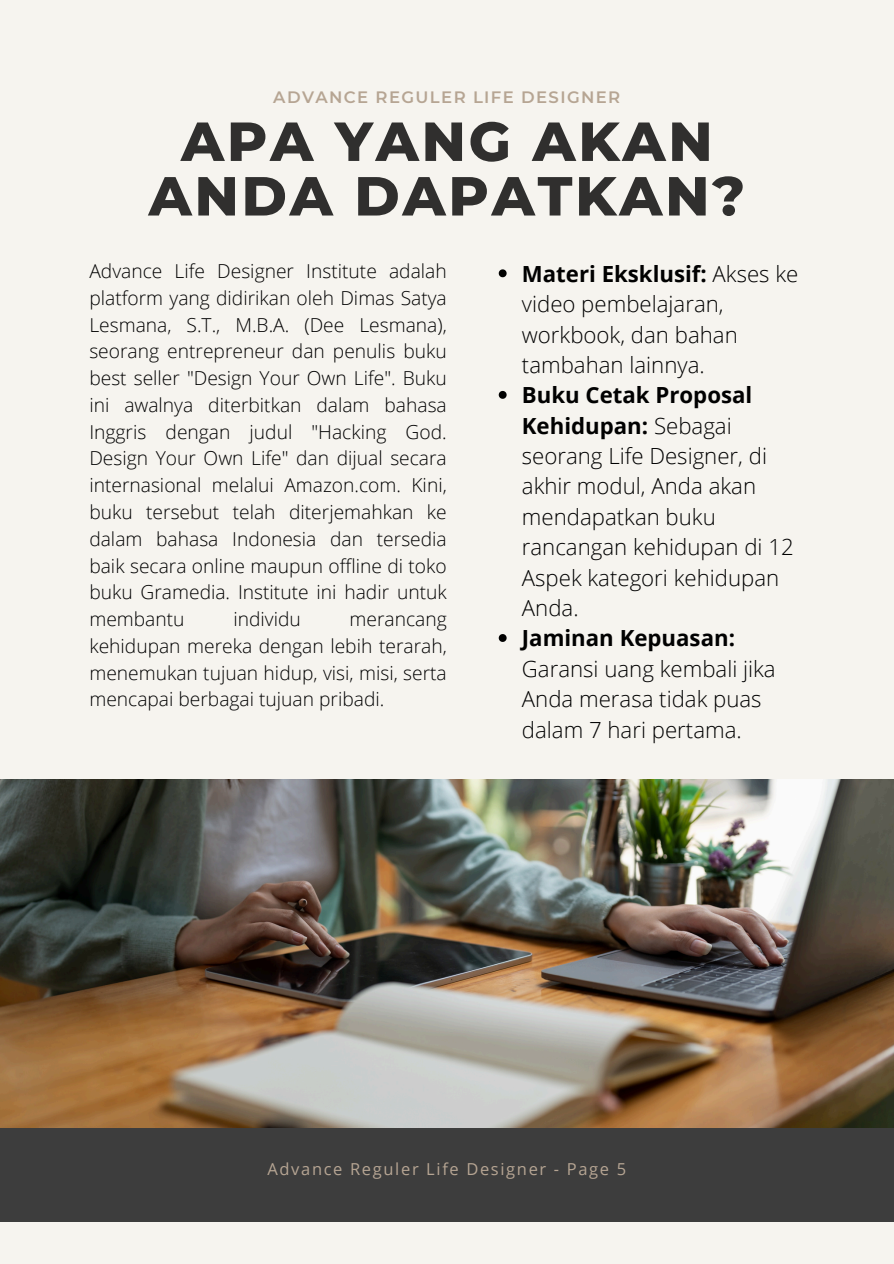
<style>
.page{position:relative;width:894px;height:1264px;background:#fff}
.page>*{position:absolute;margin:0;border:0;box-sizing:border-box;transform-origin:0 0}
.t1{font:800 54.9px/54.6px "Montserrat";letter-spacing:.05em;color:#010101;text-align:center}
.t2{font:300 22.2px/30.3px "Open Sans";color:#010101}
.t3{font:300 19.2px/26.7px "Open Sans";color:#010101;text-align:justify}
.t4{font:16.5px "Open Sans";letter-spacing:.1em;color:#b6a593}
.t5{font:600 16.5px "Montserrat";letter-spacing:.085em;color:#b6a593}
.s1{font-weight:700}
</style>
<div class="page">
<div style="left:0;top:0;width:893px;height:1263px;background:#f6f4ef"></div>
<img style="left:0;top:779px;width:893px;height:348px">
<div style="left:0;top:1127px;width:893px;height:94px;background:#3d3d3d"></div>
<svg style="left:498px;top:269px;width:8px;height:8px"></svg>
<svg style="left:498px;top:391px;width:8px;height:8px"></svg>
<svg style="left:498px;top:634px;width:8px;height:8px"></svg>
<h1 class="t5" style="left:273px;top:87px;width:348px">ADVANCE REGULER LIFE DESIGNER</h1>
<h1 class="t1" style="left:148px;top:114px;width:597px">APA YANG AKAN<br>ANDA DAPATKAN?</h1>
<p class="t3" style="left:89px;top:257px;width:359px">Advance Life Designer Institute adalah platform yang didirikan oleh Dimas Satya Lesmana, S.T., M.B.A. (Dee Lesmana), seorang entrepreneur dan penulis buku best seller "Design Your Own Life". Buku ini awalnya diterbitkan dalam bahasa Inggris dengan judul "Hacking God.<br>Design Your Own Life" dan dijual secara internasional melalui Amazon.com. Kini, buku tersebut telah diterjemahkan ke dalam bahasa Indonesia dan tersedia baik secara online maupun offline di toko buku Gramedia. Institute ini hadir untuk membantu</p>
<p class="t3" style="left:233px;top:605px;width:69px">individu</p>
<p class="t3" style="left:89px;top:605px;width:359px;text-indent:260px">merancang kehidupan mereka dengan lebih terarah, menemukan tujuan hidup, visi, misi, serta mencapai berbagai tujuan pribadi.</p>
<h3 class="t2" style="left:521px;top:258px;width:278px"><span class="s1">Materi Eksklusif:</span> Akses ke video pembelajaran, workbook, dan bahan tambahan lainnya.</h3>
<p class="t2" style="left:521px;top:379px;width:273px"><span class="s1">Buku Cetak Proposal<br>Kehidupan:</span> Sebagai seorang Life Designer, di akhir modul, Anda akan mendapatkan buku rancangan kehidupan di 12<br>Aspek kategori kehidupan<br>Anda.</p>
<p class="t2" style="left:521px;top:622px;width:255px"><span class="s1">Jaminan Kepuasan:<br></span>Garansi uang kembali jika<br>Anda merasa tidak puas dalam 7 hari pertama.</p>
<h4 class="t4" style="left:267px;top:1157px;width:360px">Advance Reguler Life Designer - Page 5</h4>
</div>
